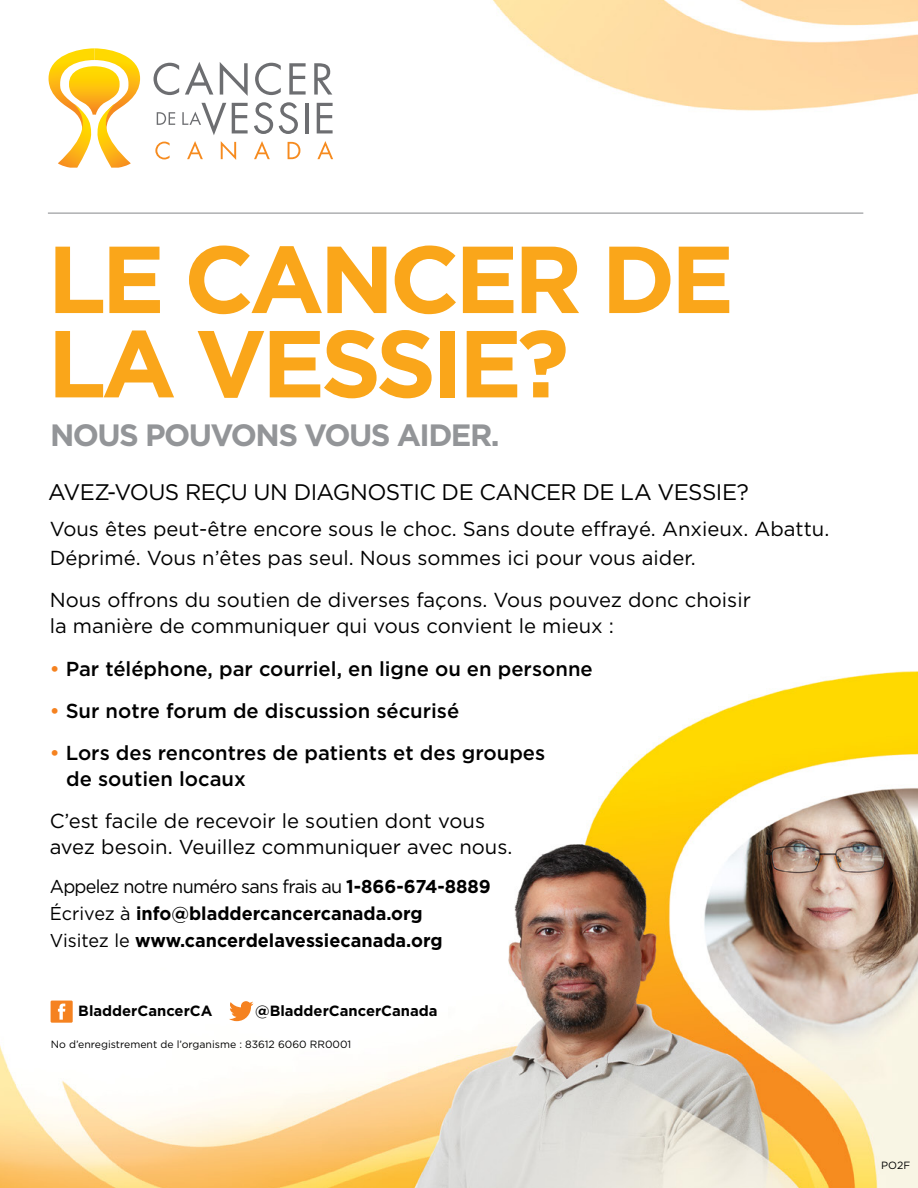
<style>
.page{position:relative;width:918px;height:1188px;background:#fff}
.page>*{position:absolute;margin:0;border:0;box-sizing:border-box;transform-origin:0 0}
.t1{font:700 94.8px/84.3px "Gotham";letter-spacing:-.05em;color:#faa61a}
.t2{font:700 30.9px "Gotham";letter-spacing:-.05em;color:#939598}
.t3{font:22.5px "Gotham";letter-spacing:-.025em;color:#000}
.t4{font:20.25px/25.8px "Gotham";color:#000}
.t5{font:500 20.25px/25.8px "Gotham";color:#000}
.t6{font:700 18.6px/27px "Gotham";color:#000}
.t7{font:700 14.85px "Gotham";color:#000}
.t8{font:10.5px "Gotham";color:#000}
.s1{color:#f58220}
.s2{font-weight:400}
</style>
<div class="page">
<img style="left:0;top:0;width:918px;height:1188px">
<hr style="left:48px;top:213px;width:815px;height:1px;background:#939598">
<svg style="left:232px;top:103px;width:16px;height:30px"></svg>
<svg style="left:254px;top:102px;width:19px;height:32px"></svg>
<svg style="left:279px;top:102px;width:19px;height:32px"></svg>
<hr style="left:305px;top:103px;width:3px;height:30px;background:#6d6e71">
<svg style="left:317px;top:103px;width:16px;height:30px"></svg>
<svg style="left:157px;top:112px;width:18px;height:13px"></svg>
<svg style="left:182px;top:103px;width:44px;height:32px"></svg>
<svg style="left:155px;top:142px;width:15px;height:17px"></svg>
<svg style="left:187px;top:141px;width:16px;height:18px"></svg>
<svg style="left:221px;top:141px;width:15px;height:19px"></svg>
<svg style="left:254px;top:141px;width:16px;height:18px"></svg>
<svg style="left:288px;top:142px;width:12px;height:17px"></svg>
<svg style="left:317px;top:141px;width:16px;height:18px"></svg>
<svg style="left:49px;top:48px;width:91px;height:120px"></svg>
<svg style="left:154px;top:63px;width:25px;height:32px"></svg>
<svg style="left:185px;top:62px;width:28px;height:33px"></svg>
<svg style="left:220px;top:62px;width:28px;height:34px"></svg>
<svg style="left:255px;top:63px;width:26px;height:32px"></svg>
<svg style="left:289px;top:63px;width:17px;height:32px"></svg>
<svg style="left:314px;top:63px;width:18px;height:32px"></svg>
<svg style="left:51px;top:1001px;width:22px;height:22px"></svg>
<svg style="left:229px;top:1001px;width:25px;height:20px"></svg>
<h1 class="t1" style="left:47px;top:235px;width:688px">LE CANCER DE<br>LA VESSIE?</h1>
<h2 class="t2" style="left:50px;top:417px;width:451px">NOUS POUVONS VOUS AIDER.</h2>
<p class="t3" style="left:48px;top:479px;width:702px">AVEZ-VOUS REÇU UN DIAGNOSTIC DE CANCER DE LA VESSIE?</p>
<p class="t4" style="left:50px;top:514px;width:781px;line-height:28.8px">Vous êtes peut-être encore sous le choc. Sans doute effrayé. Anxieux. Abattu.<br>Déprimé. Vous n’êtes pas seul. Nous sommes ici pour vous aider.</p>
<p class="t4" style="left:50px;top:587px;width:703px">Nous offrons du soutien de diverses façons. Vous pouvez donc choisir la manière de communiquer qui vous convient le mieux :</p>
<p class="t5" style="left:50px;top:655px;width:545px"><span class="s1">•</span> Par téléphone, par courriel, en ligne ou en personne</p>
<p class="t5" style="left:50px;top:698px;width:411px"><span class="s1">•</span> Sur notre forum de discussion sécurisé</p>
<p class="t5" style="left:66px;top:740px;width:481px;text-indent:-17px"><span class="s1">•</span> Lors des rencontres de patients et des groupes de soutien locaux</p>
<p class="t4" style="left:50px;top:808px;width:464px">C’est facile de recevoir le soutien dont vous avez besoin. Veuillez communiquer avec nous.</p>
<p class="t6" style="left:50px;top:872px;width:442px"><span class="s2">Appelez notre numéro sans frais au</span> 1-866-674-8889<br><span class="s2">Écrivez à</span> info@bladdercancercanada.org<br><span class="s2">Visitez le</span> www.cancerdelavessiecanada.org</p>
<p class="t7" style="left:78px;top:1002px;width:136px">BladderCancerCA</p>
<p class="t7" style="left:255px;top:1002px;width:184px">@BladderCancerCanada</p>
<p class="t8" style="left:51px;top:1039px;width:302px">No d’enregistrement de l’organisme : 83612 6060 RR0001</p>
<p class="t8" style="left:881px;top:1159px;width:31px">PO2F</p>
</div>
